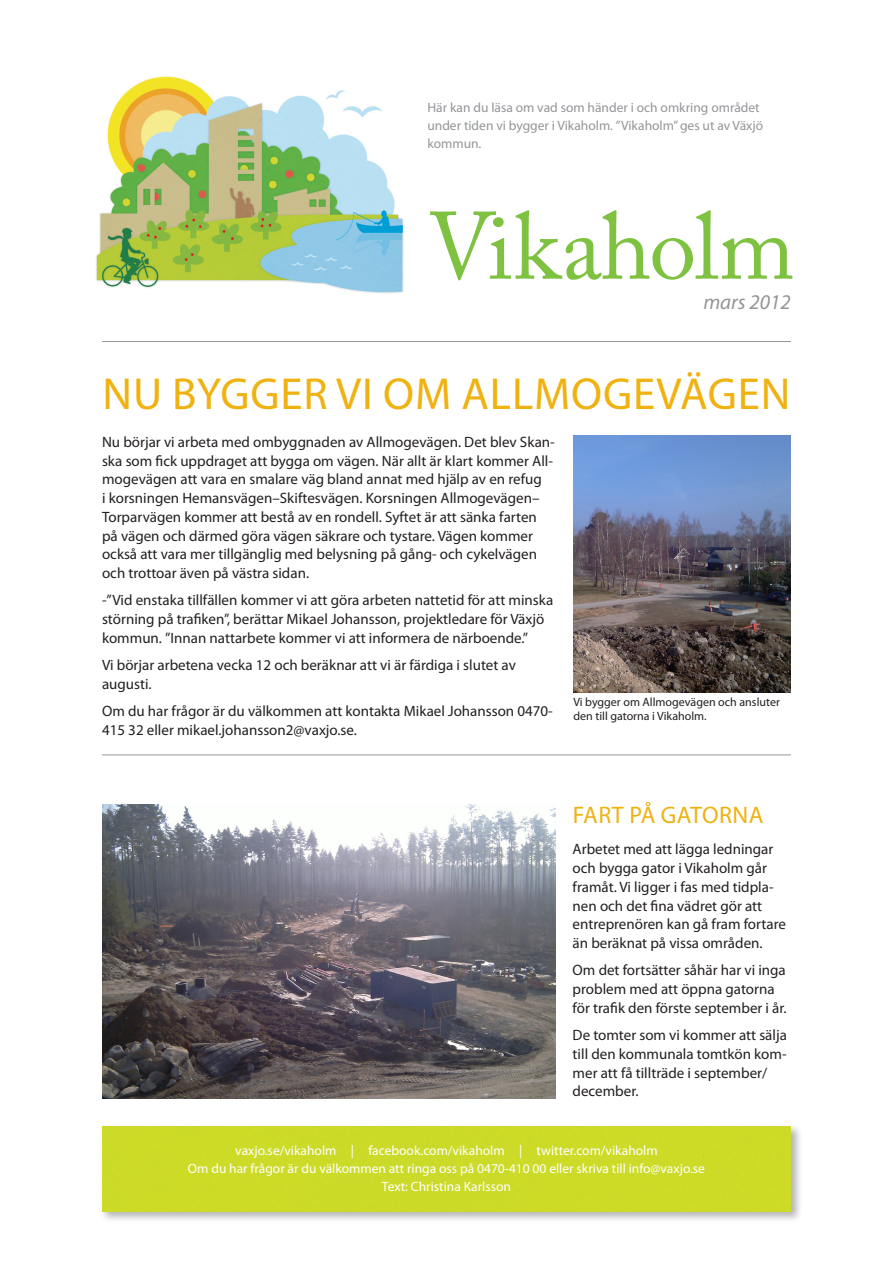
<style>
.page{position:relative;width:893px;height:1263px;background:#fff}
.page>*{position:absolute;margin:0;border:0;box-sizing:border-box;transform-origin:0 0}
.t1{font:94.5px "Adobe Caslon Pro";letter-spacing:-.02em;color:#7fc241}
.R1{font:45px "Myriad Pro";letter-spacing:.02em;color:#efb211}
.R2{font:24px "Myriad Pro";letter-spacing:.02em;color:#efb211}
.t2{font:italic 21px "Myriad Pro";color:#939598}
.Bröd{font:15px/18.8px "Myriad Pro";color:#231f20}
.t3{font:13.5px "Myriad Pro";color:#fff}
.Fakta{font:13.5px/18px "Myriad Pro";color:#939598}
.t4{font:12px/14.4px "Myriad Pro";color:#231f20}
</style>
<div class="page">
<div style="left:99px;top:1123px;width:704px;height:100px;background:#231f20;opacity:.33"></div>
<div style="left:102px;top:1126px;width:689px;height:86px;background:#ccdb28"></div>
<img style="left:96px;top:76px;width:308px;height:217px">
<img style="left:102px;top:805px;width:454px;height:293px">
<img style="left:573px;top:436px;width:218px;height:256px">
<hr style="left:102px;top:341px;width:689px;height:1px;background:#939598">
<hr style="left:102px;top:754px;width:689px;height:1px;background:#939598">
<p class="Fakta" style="left:427px;top:98px;width:337px">Här kan du läsa om vad som händer i och omkring området under tiden vi bygger i Vikaholm. ”Vikaholm” ges ut av Växjö kommun.</p>
<p class="t1" style="left:427px;top:191px;width:369px">Vikaholm</p>
<p class="t2" style="left:703px;top:289px;width:89px">mars 2012</p>
<p class="R1" style="left:102px;top:366px;width:689px">NU BYGGER VI OM ALLMOGEVÄGEN</p>
<p class="Bröd" style="left:102px;top:432px;width:454px">Nu börjar vi arbeta med ombyggnaden av Allmogevägen. Det blev Skan&shy;ska som fick uppdraget att bygga om vägen. När allt är klart kommer All&shy;mogevägen att vara en smalare väg bland annat med hjälp av en refug<br>i korsningen Hemansvägen–Skiftesvägen. Korsningen Allmogevägen– Torparvägen kommer att bestå av en rondell. Syftet är att sänka farten på vägen och därmed göra vägen säkrare och tystare. Vägen kommer också att vara mer tillgänglig med belysning på gång- och cykelvägen och trottoar även på västra sidan.</p>
<p class="Bröd" style="left:102px;top:591px;width:453px">-”Vid enstaka tillfällen kommer vi att göra arbeten nattetid för att minska störning på trafiken”, berättar Mikael Johansson, projektledare för Växjö kommun. ”Innan nattarbete kommer vi att informera de närboende.”</p>
<p class="Bröd" style="left:102px;top:655px;width:415px">Vi börjar arbetena vecka 12 och beräknar att vi är färdiga i slutet av augusti.</p>
<p class="Bröd" style="left:102px;top:701px;width:452px">Om du har frågor är du välkommen att kontakta Mikael Johansson 0470-<br>415 32 eller mikael.johansson2@vaxjo.se.</p>
<p class="t4" style="left:573px;top:694px;width:208px">Vi bygger om Allmogevägen och ansluter den till gatorna i Vikaholm.</p>
<p class="R2" style="left:573px;top:800px;width:192px">FART PÅ GATORNA</p>
<p class="Bröd" style="left:573px;top:840px;width:215px">Arbetet med att lägga ledningar och bygga gator i Vikaholm går framåt. Vi ligger i fas med tidpla&shy;nen och det fina vädret gör att entreprenören kan gå fram fortare än beräknat på vissa områden.</p>
<p class="Bröd" style="left:573px;top:961px;width:216px">Om det fortsätter såhär har vi inga problem med att öppna gatorna för trafik den förste september i år.</p>
<p class="Bröd" style="left:573px;top:1025px;width:216px">De tomter som vi kommer att sälja till den kommunala tomtkön kom&shy;mer att få tillträde i september/ december.</p>
<p class="t3" style="left:235px;top:1142px;width:424px">vaxjo.se/vikaholm | facebook.com/vikaholm | twitter.com/vikaholm</p>
<p class="t3" style="left:188px;top:1160px;width:518px">Om du har frågor är du välkommen att ringa oss på 0470-410 00 eller skriva till info@vaxjo.se</p>
<p class="t3" style="left:382px;top:1178px;width:131px">Text: Christina Karlsson</p>
</div>
